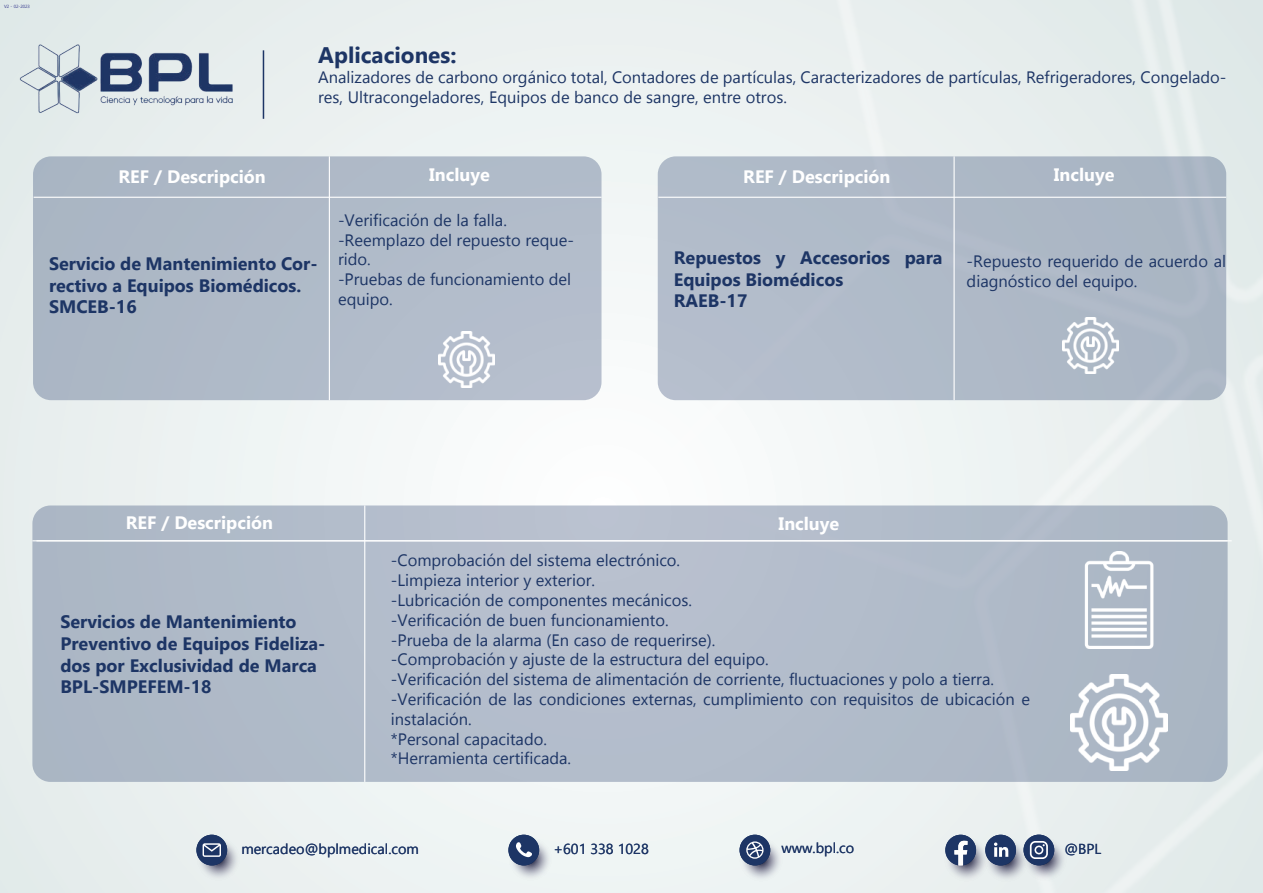
<style>
.page{position:relative;width:1263px;height:893px;background:#fff}
.page>*{position:absolute;margin:0;border:0;box-sizing:border-box;transform-origin:0 0}
.t1{font:700 22.5px "Gadugi";color:#1d3565}
.t2{font:700 18px/21.6px "Gadugi";color:#1d3565}
.t3{font:700 18px "Gadugi";color:#fff}
.t4{font:16.5px/19.8px "Gadugi";color:#1d3565}
.t5{font:14.4px "Gadugi";color:#1d3565}
.t6{font:4.5px "Gadugi";color:#2f328a}
</style>
<div class="page">
<div style="left:0;top:0;width:1263px;height:892px;background:#eaf0f0"></div>
<img style="left:493px;top:0;width:770px;height:892px">
<svg style="left:739px;top:837px;width:44px;height:44px"></svg>
<div style="left:739px;top:834px;width:31px;height:31px;background:#1d3565;border-radius:50%"></div>
<svg style="left:746px;top:841px;width:17px;height:17px"></svg>
<svg style="left:1023px;top:836px;width:44px;height:45px"></svg>
<div style="left:1023px;top:834px;width:31px;height:31px;background:#1d3565;border-radius:50%"></div>
<svg style="left:1030px;top:841px;width:18px;height:18px"></svg>
<svg style="left:943px;top:836px;width:46px;height:45px"></svg>
<svg style="left:945px;top:834px;width:31px;height:31px"></svg>
<svg style="left:983px;top:836px;width:46px;height:46px"></svg>
<div style="left:985px;top:834px;width:31px;height:31px;background:#1d3565;border-radius:50%"></div>
<svg style="left:994px;top:842px;width:14px;height:14px"></svg>
<svg style="left:508px;top:836px;width:44px;height:44px"></svg>
<div style="left:508px;top:834px;width:31px;height:31px;background:#1d3565;border-radius:50%"></div>
<svg style="left:196px;top:836px;width:44px;height:44px"></svg>
<div style="left:196px;top:834px;width:31px;height:31px;background:#1d3565;border-radius:50%"></div>
<svg style="left:203px;top:843px;width:18px;height:13px"></svg>
<svg style="left:516px;top:842px;width:16px;height:15px"></svg>
<div style="left:32px;top:505px;width:1195px;height:276px;background:#b1bbca;border-radius:18px"></div>
<hr style="left:36px;top:540px;width:1196px;height:1px;background:#fff">
<hr style="left:32px;top:540px;width:1195px;height:1px;background:#fff">
<hr style="left:364px;top:505px;width:1px;height:276px;background:#fff">
<div style="left:33px;top:156px;width:568px;height:244px;background:#afbac8;border-radius:18px"></div>
<hr style="left:329px;top:156px;width:1px;height:244px;background:#fff">
<img style="left:438px;top:331px;width:56px;height:56px">
<hr style="left:34px;top:197px;width:567px;height:1px;background:#fff">
<div style="left:658px;top:156px;width:568px;height:244px;background:#afbac8;border-radius:18px"></div>
<hr style="left:953px;top:156px;width:2px;height:244px;background:#fff">
<img style="left:1063px;top:318px;width:56px;height:56px">
<hr style="left:658px;top:197px;width:568px;height:1px;background:#fff">
<hr style="left:263px;top:50px;width:1px;height:69px;background:#1d3565">
<img style="left:11px;top:9px;width:222px;height:105px">
<img style="left:1085px;top:552px;width:69px;height:97px">
<img style="left:1071px;top:674px;width:96px;height:96px">
<p class="t6" style="left:4px;top:4px;width:27px">V2 - 02-2023</p>
<h1 class="t1" style="left:318px;top:41px;width:140px">Aplicaciones:</h1>
<p class="t4" style="left:318px;top:67px;width:910px">Analizadores de carbono orgánico total, Contadores de partículas, Caracterizadores de partículas, Refrigeradores, Congelado&shy;res, Ultracongeladores, Equipos de banco de sangre, entre otros.</p>
<p class="t3" style="left:119px;top:165px;width:149px">REF / Descripción</p>
<p class="t3" style="left:429px;top:163px;width:62px">Incluye</p>
<p class="t4" style="left:338px;top:210px;width:238px">-Verificación de la falla. -Reemplazo del repuesto reque&shy;rido.<br>-Pruebas de funcionamiento del equipo.</p>
<p class="t2" style="left:49px;top:253px;width:270px">Servicio de Mantenimiento Cor&shy;rectivo a Equipos Biomédicos.<br>SMCEB-16</p>
<p class="t3" style="left:743px;top:165px;width:149px">REF / Descripción</p>
<p class="t3" style="left:1054px;top:163px;width:62px">Incluye</p>
<p class="t2" style="left:674px;top:247px;width:270px">Repuestos y Accesorios para<br>Equipos Biomédicos<br>RAEB-17</p>
<p class="t4" style="left:967px;top:251px;width:261px">-Repuesto requerido de acuerdo al diagnóstico del equipo.</p>
<p class="t3" style="left:126px;top:511px;width:149px">REF / Descripción</p>
<p class="t3" style="left:779px;top:512px;width:62px">Incluye</p>
<p class="t4" style="left:391px;top:550px;width:641px">-Comprobación del sistema electrónico.<br>-Limpieza interior y exterior.<br>-Lubricación de componentes mecánicos.<br>-Verificación de buen funcionamiento.<br>-Prueba de la alarma (En caso de requerirse).<br>-Comprobación y ajuste de la estructura del equipo.<br>-Verificación del sistema de alimentación de corriente, fluctuaciones y polo a tierra. -Verificación de las condiciones externas, cumplimiento con requisitos de ubicación e instalación.<br>*Personal capacitado.<br>*Herramienta certificada.</p>
<p class="t2" style="left:60px;top:611px;width:266px">Servicios de Mantenimiento<br>Preventivo de Equipos Fideliza&shy;dos por Exclusividad de Marca<br>BPL-SMPEFEM-18</p>
<p class="t5" style="left:241px;top:839px;width:179px">mercadeo@bplmedical.com</p>
<p class="t5" style="left:553px;top:839px;width:97px">+601 338 1028</p>
<p class="t5" style="left:781px;top:839px;width:75px">www.bpl.co</p>
<p class="t5" style="left:1064px;top:840px;width:38px">@BPL</p>
</div>
